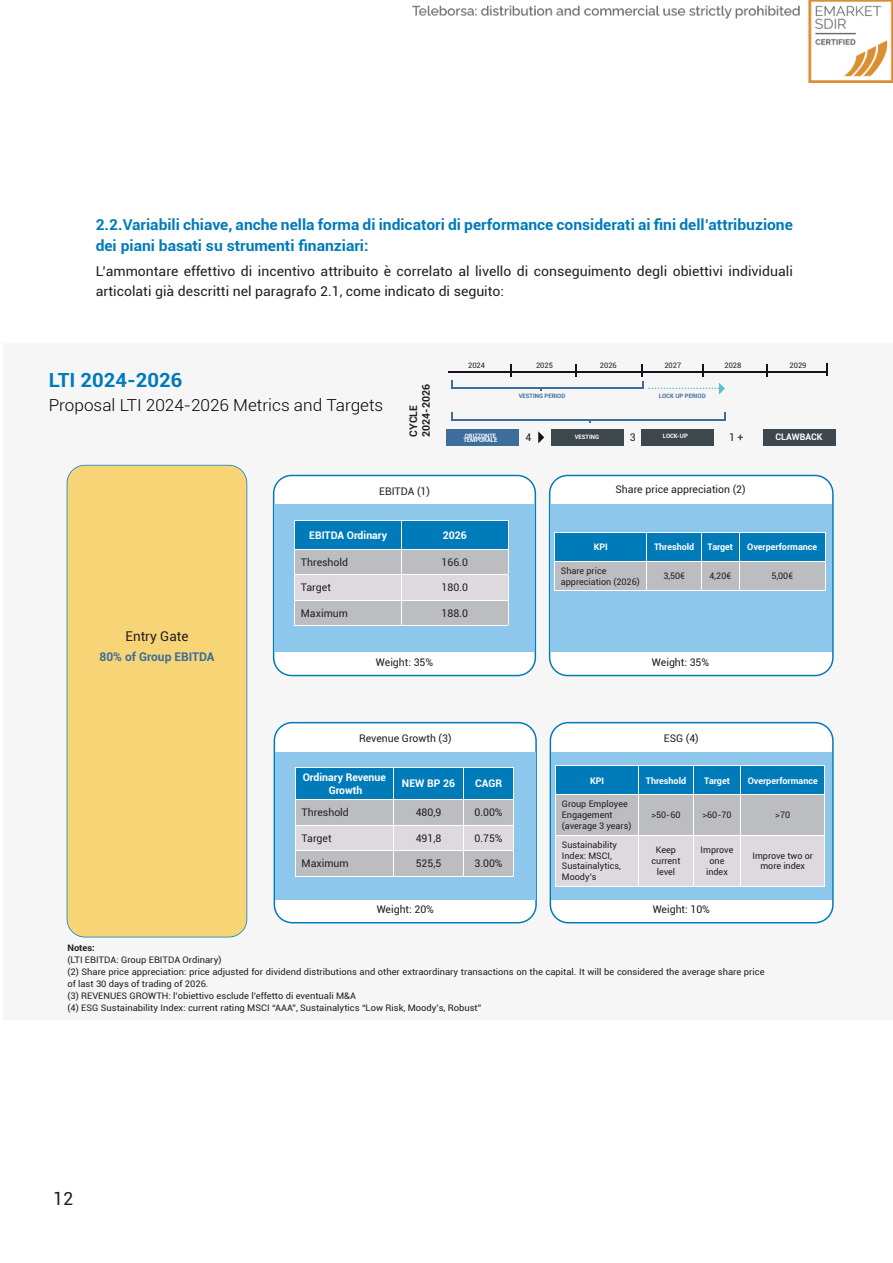
<style>
.page{position:relative;width:893px;height:1263px;background:#fff}
.page>*{position:absolute;margin:0;border:0;box-sizing:border-box;transform-origin:0 0}
.t1{font:700 19.5px "Roboto";color:#007bba;scale:1.04 1}
.t2{font:18px "Roboto";color:#231f20}
.t3{font:300 16.5px "Roboto";color:#000;scale:1.04 1}
.t4{font:700 15px/20.2px "Roboto";color:#007bba;scale:1.04 1}
.t5{font:13.5px/20.2px "Roboto";color:#231f20;scale:1.04 1}
.t6{font:13.5px "Roboto";color:#231f20}
.t7{font:700 12px "Roboto";color:#3c6d9b}
.t8{font:10.5px "Roboto";color:#231f20}
.t9{font:700 10.5px/12.6px "Roboto";color:#fff;text-align:center}
.t10{font:700 10.5px/12.6px "Roboto";color:#231f20}
.t11{font:9px/12px "Roboto";color:#231f20;scale:1.04 1}
.t12{font:9px/10.8px "Roboto";color:#231f20}
.t13{font:700 9px "Roboto";color:#fff}
.t14{font:700 9px "Roboto";color:#231f20;scale:1.04 1}
.t15{font:7.5px "Roboto";color:#231f20}
.t16{font:700 6px/4.5px "Roboto";color:#fff}
.t17{font:700 6px "Roboto";color:#3c6d9b}
</style>
<div class="page">
<div style="left:3px;top:344px;width:890px;height:676px;background:#f6f6f7"></div>
<div style="left:67px;top:465px;width:180px;height:472px;background:#f7d576"></div>
<svg style="left:273px;top:475px;width:263px;height:201px;fill:#fff"></svg>
<div style="left:274px;top:505px;width:261px;height:147px;background:#8dc7eb"></div>
<svg style="left:294px;top:520px;width:215px;height:105px;background:#96b6c9"></svg>
<hr style="left:294px;top:625px;width:107px;height:1px;background:#fff">
<hr style="left:401px;top:625px;width:107px;height:1px;background:#fff">
<svg style="left:274px;top:722px;width:263px;height:201px;fill:#fff"></svg>
<div style="left:275px;top:752px;width:260px;height:147px;background:#8dc7eb"></div>
<svg style="left:295px;top:767px;width:219px;height:109px;background:#92b4c8"></svg>
<hr style="left:295px;top:876px;width:98px;height:1px;background:#fff">
<hr style="left:393px;top:876px;width:71px;height:1px;background:#fff">
<hr style="left:464px;top:876px;width:49px;height:1px;background:#fff">
<svg style="left:549px;top:475px;width:285px;height:201px;fill:#fff"></svg>
<div style="left:551px;top:505px;width:281px;height:147px;background:#8dc7eb"></div>
<svg style="left:554px;top:532px;width:272px;height:58px;background:#66a1c0"></svg>
<hr style="left:554px;top:590px;width:93px;height:1px;background:#fff">
<hr style="left:647px;top:590px;width:55px;height:1px;background:#fff">
<hr style="left:702px;top:590px;width:37px;height:1px;background:#fff">
<hr style="left:739px;top:590px;width:87px;height:1px;background:#fff">
<svg style="left:550px;top:722px;width:284px;height:201px;fill:#fff"></svg>
<div style="left:551px;top:752px;width:281px;height:147px;background:#8dc7eb"></div>
<hr style="left:556px;top:765px;width:83px;height:1px;background:#fff">
<hr style="left:639px;top:765px;width:54px;height:1px;background:#fff">
<hr style="left:693px;top:765px;width:48px;height:1px;background:#fff">
<hr style="left:741px;top:765px;width:84px;height:1px;background:#fff">
<svg style="left:556px;top:766px;width:269px;height:120px;background:#9db9cb"></svg>
<hr style="left:556px;top:794px;width:83px;height:1px;background:#fff">
<hr style="left:556px;top:795px;width:1px;height:40px;background:#fff">
<hr style="left:639px;top:794px;width:54px;height:1px;background:#fff">
<hr style="left:638px;top:795px;width:1px;height:40px;background:#fff">
<hr style="left:693px;top:794px;width:48px;height:1px;background:#fff">
<hr style="left:693px;top:795px;width:1px;height:40px;background:#fff">
<hr style="left:741px;top:794px;width:84px;height:1px;background:#fff">
<hr style="left:740px;top:795px;width:1px;height:40px;background:#fff">
<hr style="left:824px;top:795px;width:1px;height:40px;background:#fff">
<hr style="left:556px;top:835px;width:83px;height:1px;background:#fff">
<hr style="left:556px;top:835px;width:1px;height:51px;background:#fff">
<hr style="left:639px;top:835px;width:54px;height:1px;background:#fff">
<hr style="left:638px;top:835px;width:1px;height:51px;background:#fff">
<hr style="left:693px;top:835px;width:48px;height:1px;background:#fff">
<hr style="left:693px;top:835px;width:1px;height:51px;background:#fff">
<hr style="left:741px;top:835px;width:84px;height:1px;background:#fff">
<hr style="left:740px;top:835px;width:1px;height:51px;background:#fff">
<hr style="left:824px;top:835px;width:1px;height:51px;background:#fff">
<hr style="left:556px;top:886px;width:83px;height:1px;background:#fff">
<hr style="left:639px;top:886px;width:54px;height:1px;background:#fff">
<hr style="left:693px;top:886px;width:48px;height:1px;background:#fff">
<hr style="left:741px;top:886px;width:84px;height:1px;background:#fff">
<div style="left:446px;top:429px;width:72px;height:16px;background:#3c6d9b"></div>
<div style="left:551px;top:429px;width:72px;height:16px;background:#3c474e"></div>
<div style="left:641px;top:429px;width:73px;height:16px;background:#3c474e"></div>
<div style="left:763px;top:429px;width:72px;height:16px;background:#3c474e"></div>
<svg style="left:538px;top:431px;width:6px;height:12px"></svg>
<hr style="left:541px;top:387px;width:102px;height:2px;background:#3c6d9b">
<hr style="left:451px;top:387px;width:109px;height:2px;background:#3c6d9b">
<svg style="left:575px;top:365px;width:2px;height:12px"></svg>
<svg style="left:826px;top:364px;width:2px;height:12px"></svg>
<hr style="left:448px;top:371px;width:380px;height:2px;background:#161319">
<svg style="left:642px;top:365px;width:83px;height:29px"></svg>
<hr style="left:590px;top:419px;width:136px;height:2px;background:#3c6d9b">
<svg style="left:724px;top:413px;width:2px;height:6px"></svg>
<hr style="left:452px;top:419px;width:156px;height:2px;background:#3c6d9b">
<img style="left:413px;top:0;width:480px;height:82px">
<h3 class="t4" style="left:96px;top:214px;width:672px">2.2.Variabili chiave, anche nella forma di indicatori di performance considerati ai fini dell’attribuzione dei piani basati su strumenti finanziari:</h3>
<h3 class="t5" style="left:96px;top:261px;width:672px">L’ammontare effettivo di incentivo attribuito è correlato al livello di conseguimento degli obiettivi individuali articolati già descritti nel paragrafo 2.1, come indicato di seguito:</h3>
<h1 class="t1" style="left:49px;top:367px;width:130px">LTI 2024-2026</h1>
<h3 class="t3" style="left:49px;top:394px;width:323px">Proposal LTI 2024-2026 Metrics and Targets</h3>
<p class="t15" style="left:468px;top:360px;width:18px">2024</p>
<p class="t15" style="left:536px;top:360px;width:18px">2025</p>
<p class="t15" style="left:600px;top:360px;width:18px">2026</p>
<p class="t15" style="left:664px;top:360px;width:18px">2027</p>
<p class="t15" style="left:724px;top:360px;width:18px">2028</p>
<p class="t15" style="left:790px;top:360px;width:18px">2029</p>
<p class="t17" style="left:519px;top:391px;width:48px">VESTING PERIOD</p>
<p class="t10" style="left:407px;top:437px;width:54px;rotate:-90deg">CYCLE<br>2024-2026</p>
<p class="t17" style="left:659px;top:392px;width:48px">LOCK UP PERIOD</p>
<p class="t16" style="left:463px;top:433px;width:36px">ORIZZONTE<br>TEMPORALE</p>
<p class="t8" style="left:526px;top:430px;width:7px">4</p>
<p class="t16" style="left:575px;top:435px;width:26px">VESTING</p>
<p class="t8" style="left:630px;top:430px;width:7px">3</p>
<p class="t16" style="left:663px;top:434px;width:27px">LOCK-UP</p>
<p class="t8" style="left:729px;top:430px;width:16px">1 +</p>
<p class="t13" style="left:775px;top:430px;width:49px">CLAWBACK</p>
<h3 class="t6" style="left:126px;top:626px;width:64px">Entry Gate</h3>
<h3 class="t7" style="left:99px;top:648px;width:116px">80% of Group EBITDA</h3>
<p class="t8" style="left:379px;top:483px;width:52px">EBITDA (1)</p>
<p class="t8" style="left:616px;top:482px;width:132px">Share price appreciation (2)</p>
<p class="t9" style="left:309px;top:528px;width:79px">EBITDA Ordinary</p>
<p class="t9" style="left:443px;top:528px;width:26px">2026</p>
<p class="t8" style="left:301px;top:555px;width:49px">Threshold</p>
<p class="t8" style="left:442px;top:555px;width:28px">166.0</p>
<p class="t8" style="left:301px;top:580px;width:32px">Target</p>
<p class="t8" style="left:442px;top:580px;width:28px">180.0</p>
<p class="t8" style="left:301px;top:606px;width:49px">Maximum</p>
<p class="t8" style="left:442px;top:606px;width:28px">188.0</p>
<p class="t13" style="left:594px;top:540px;width:16px">KPI</p>
<p class="t13" style="left:654px;top:540px;width:42px">Threshold</p>
<p class="t13" style="left:708px;top:540px;width:27px">Target</p>
<p class="t13" style="left:747px;top:540px;width:72px">Overperformance</p>
<p class="t12" style="left:561px;top:565px;width:80px">Share price appreciation (2026)</p>
<p class="t12" style="left:663px;top:570px;width:23px">3,50€</p>
<p class="t12" style="left:709px;top:570px;width:23px">4,20€</p>
<p class="t12" style="left:771px;top:570px;width:23px">5,00€</p>
<p class="t8" style="left:376px;top:655px;width:59px">Weight: 35%</p>
<p class="t8" style="left:652px;top:655px;width:59px">Weight: 35%</p>
<p class="t8" style="left:359px;top:731px;width:94px">Revenue Growth (3)</p>
<p class="t8" style="left:664px;top:731px;width:36px">ESG (4)</p>
<p class="t9" style="left:303px;top:771px;width:85px">Ordinary Revenue<br>Growth</p>
<p class="t9" style="left:402px;top:777px;width:55px">NEW BP 26</p>
<p class="t9" style="left:475px;top:777px;width:28px">CAGR</p>
<p class="t8" style="left:302px;top:805px;width:49px">Threshold</p>
<p class="t8" style="left:416px;top:805px;width:27px">480,9</p>
<p class="t8" style="left:474px;top:805px;width:30px">0.00%</p>
<p class="t8" style="left:302px;top:831px;width:32px">Target</p>
<p class="t8" style="left:416px;top:831px;width:27px">491,8</p>
<p class="t8" style="left:474px;top:831px;width:30px">0.75%</p>
<p class="t8" style="left:302px;top:856px;width:49px">Maximum</p>
<p class="t8" style="left:416px;top:856px;width:27px">525,5</p>
<p class="t8" style="left:474px;top:856px;width:30px">3.00%</p>
<p class="t13" style="left:590px;top:774px;width:16px">KPI</p>
<p class="t13" style="left:646px;top:774px;width:42px">Threshold</p>
<p class="t13" style="left:704px;top:774px;width:27px">Target</p>
<p class="t13" style="left:748px;top:774px;width:72px">Overperformance</p>
<p class="t12" style="left:562px;top:798px;width:71px">Group Employee<br>Engagement (average 3 years)</p>
<p class="t12" style="left:651px;top:809px;width:31px">&gt;50-60</p>
<p class="t12" style="left:702px;top:809px;width:31px">&gt;60-70</p>
<p class="t12" style="left:775px;top:809px;width:16px">&gt;70</p>
<p class="t12" style="left:562px;top:839px;width:60px">Sustainability<br>Index: MSCI,<br>Sustainalytics,<br>Moody’s</p>
<p class="t12" style="left:651px;top:844px;width:30px;text-align:center">Keep current level</p>
<p class="t12" style="left:701px;top:844px;width:34px;text-align:center">Improve one index</p>
<p class="t12" style="left:752px;top:850px;width:62px;text-align:center">Improve two or more index</p>
<p class="t8" style="left:377px;top:902px;width:59px">Weight: 20%</p>
<p class="t8" style="left:653px;top:902px;width:59px">Weight: 10%</p>
<p class="t14" style="left:67px;top:941px;width:28px">Notes:</p>
<p class="t11" style="left:67px;top:953px;width:672px">(LTI EBITDA: Group EBITDA Ordinary)<br>(2) Share price appreciation: price adjusted for dividend distributions and other extraordinary transactions on the capital. It will be considered the average share price of last 30 days of trading of 2026.<br>(3) REVENUES GROWTH: l’obiettivo esclude l’effetto di eventuali M&amp;A<br>(4) ESG Sustainability Index: current rating MSCI “AAA”, Sustainalytics “Low Risk, Moody’s, Robust”</p>
<h2 class="t2" style="left:53px;top:1186px;width:22px">12</h2>
</div>
